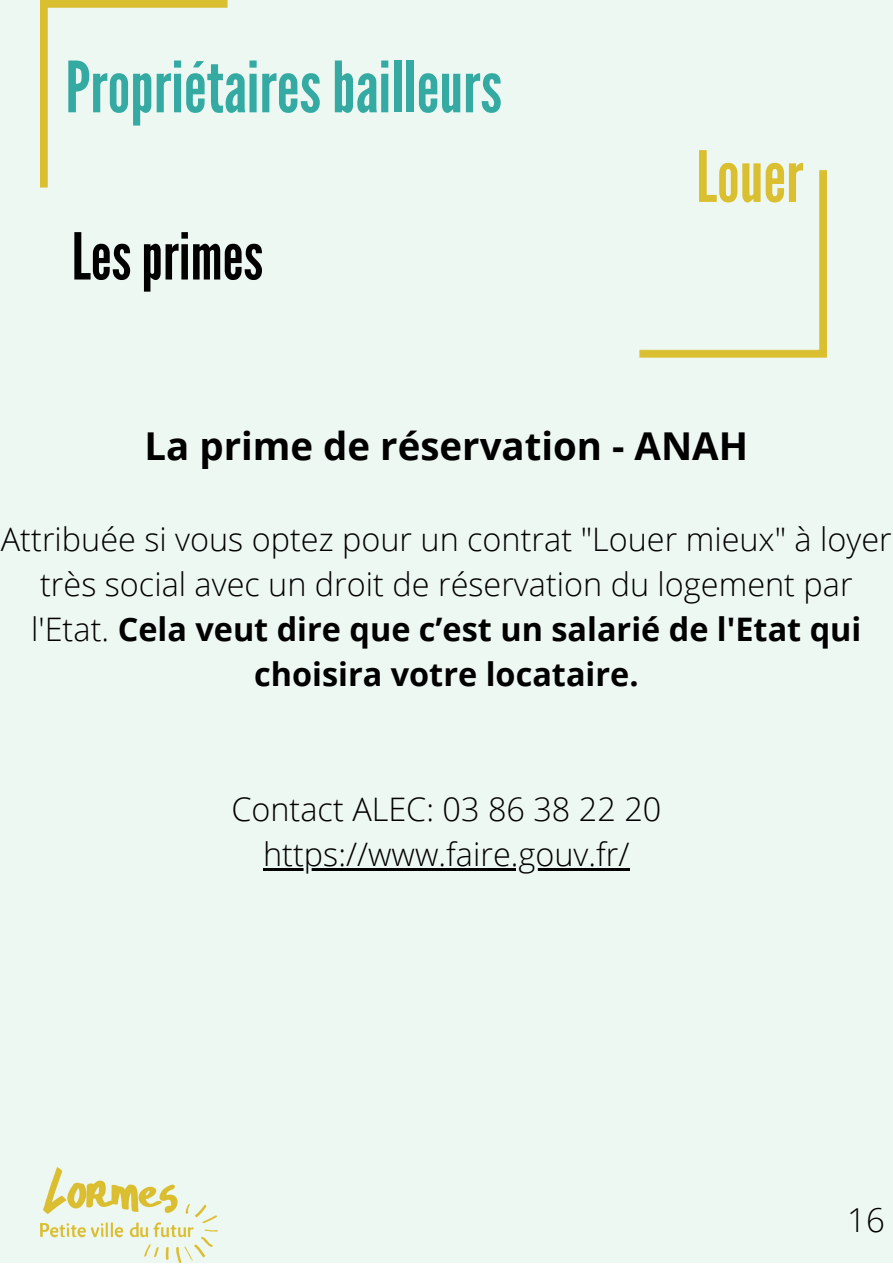
<style>
.page{position:relative;width:893px;height:1264px;background:#fff}
.page>*{position:absolute;margin:0;border:0;box-sizing:border-box;transform-origin:0 0}
.t1{font:70.5px "League Gothic";color:#34aaa2}
.t2{font:70.5px "League Gothic";color:#dabf30}
.t3{font:64.5px "League Gothic";color:#000}
.t4{font:700 38.4px "Open Sans";color:#000}
.t5{font:300 33px "Open Sans";color:#000}
.t6{font:300 32.4px/45px "Open Sans";color:#000;text-align:center}
.s1{font-weight:700}
</style>
<div class="page">
<div style="left:0;top:0;width:892px;height:1262px;background:#eef8f2"></div>
<img style="left:40px;top:0;width:786px;height:357px">
<hr style="left:263px;top:868px;width:366px;height:2px;background:#000">
<img style="left:40px;top:1167px;width:177px;height:95px">
<p class="t1" style="left:65px;top:46px;width:438px">Propriétairesbailleurs</p>
<p class="t3" style="left:72px;top:219px;width:193px">Lesprimes</p>
<p class="t2" style="left:696px;top:136px;width:109px">Louer</p>
<p class="t4" style="left:144px;top:418px;width:605px">La prime de réservation - ANAH</p>
<p class="t6" style="left:1px;top:515px;width:892px">Attribuée si vous optez pour un contrat "Louer mieux" à loyer très social avec un droit de réservation du logement par l'Etat. <span class="s1">Cela veut dire que c’est un salarié de l'Etat qui choisira votre locataire.</span></p>
<p class="t6" style="left:231px;top:785px;width:431px">Contact ALEC: 03 86 38 22 20</p>
<p class="t6" style="left:263px;top:830px;width:368px">https://www.faire.gouv.fr/</p>
<p class="t5" style="left:847px;top:1196px;width:39px">16</p>
</div>
